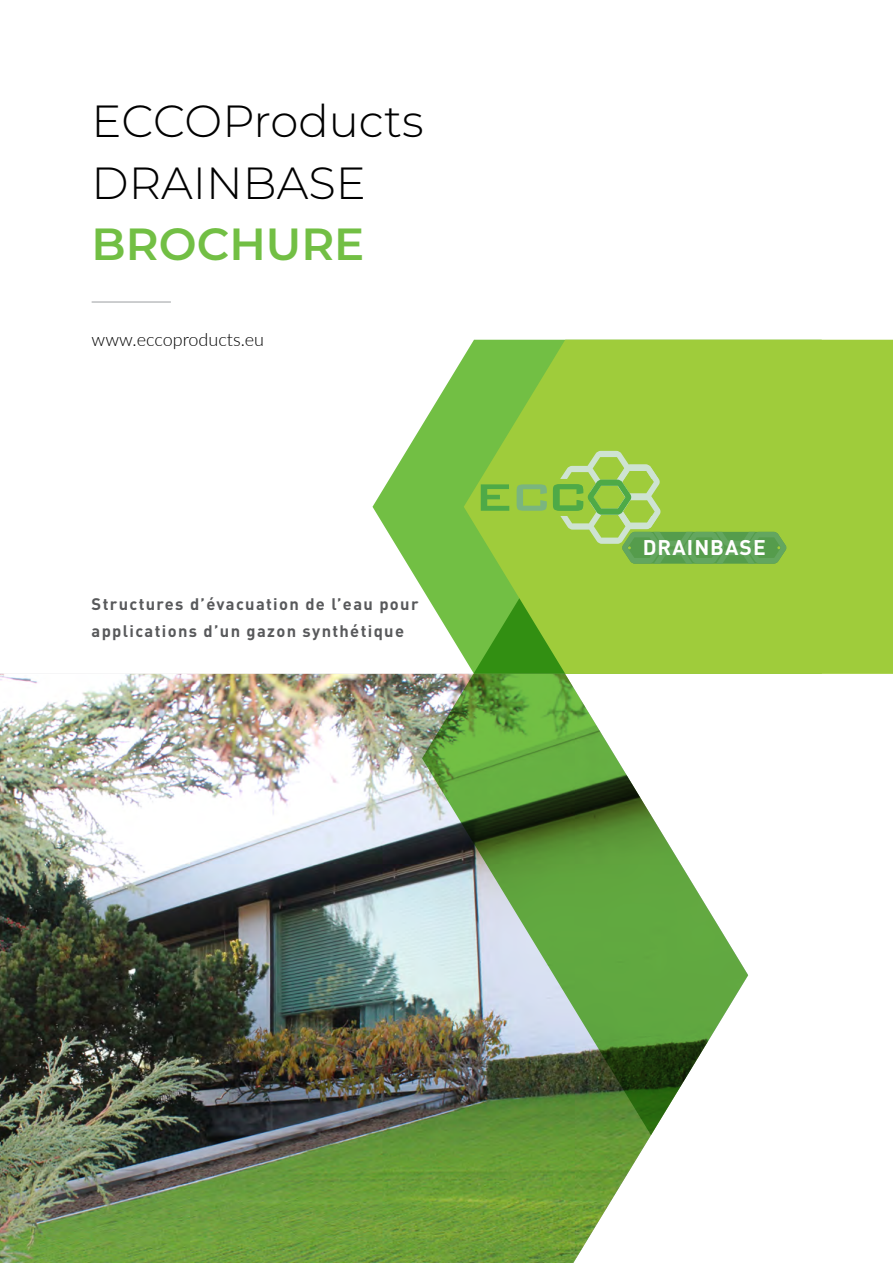
<style>
.page{position:relative;width:893px;height:1263px;background:#fff}
.page>*{position:absolute;margin:0;border:0;box-sizing:border-box;transform-origin:0 0}
.t1{font:300 45px/61.5px "Montserrat";color:#000}
.t2{font:600 45px "Montserrat";color:#72bf44}
.t3{font:700 21px "DIN";letter-spacing:.05em;color:#fff}
.t4{font:300 18px "Lato";color:#000}
.t5{font:700 16.5px/27px "DIN";letter-spacing:.08em;color:#58595b}
</style>
<div class="page">
<svg style="left:372px;top:356px;width:92px;height:318px"></svg>
<img style="left:0;top:674px;width:651px;height:589px">
<svg style="left:464px;top:340px;width:429px;height:334px;background:#9aca3c"></svg>
<hr style="left:92px;top:301px;width:79px;height:2px;background:#bcbec0">
<img style="left:422px;top:674px;width:326px;height:461px">
<svg style="left:473px;top:598px;width:92px;height:76px;background:#5daa29"></svg>
<svg style="left:517px;top:484px;width:30px;height:27px"></svg>
<svg style="left:481px;top:484px;width:28px;height:27px"></svg>
<svg style="left:553px;top:451px;width:233px;height:113px;background:#92c44c"></svg>
<h1 class="t1" style="left:92px;top:89px;width:333px">ECCOProducts<br>DRAINBASE</h1>
<h1 class="t2" style="left:92px;top:212px;width:274px">BROCHURE</h1>
<p class="t4" style="left:92px;top:327px;width:174px">www.eccoproducts.eu</p>
<p class="t5" style="left:92px;top:590px;width:328px">Structures d’évacuation de l’eau pour applications d’un gazon synthétique</p>
<p class="t3" style="left:643px;top:533px;width:125px">DRAINBASE</p>
</div>
